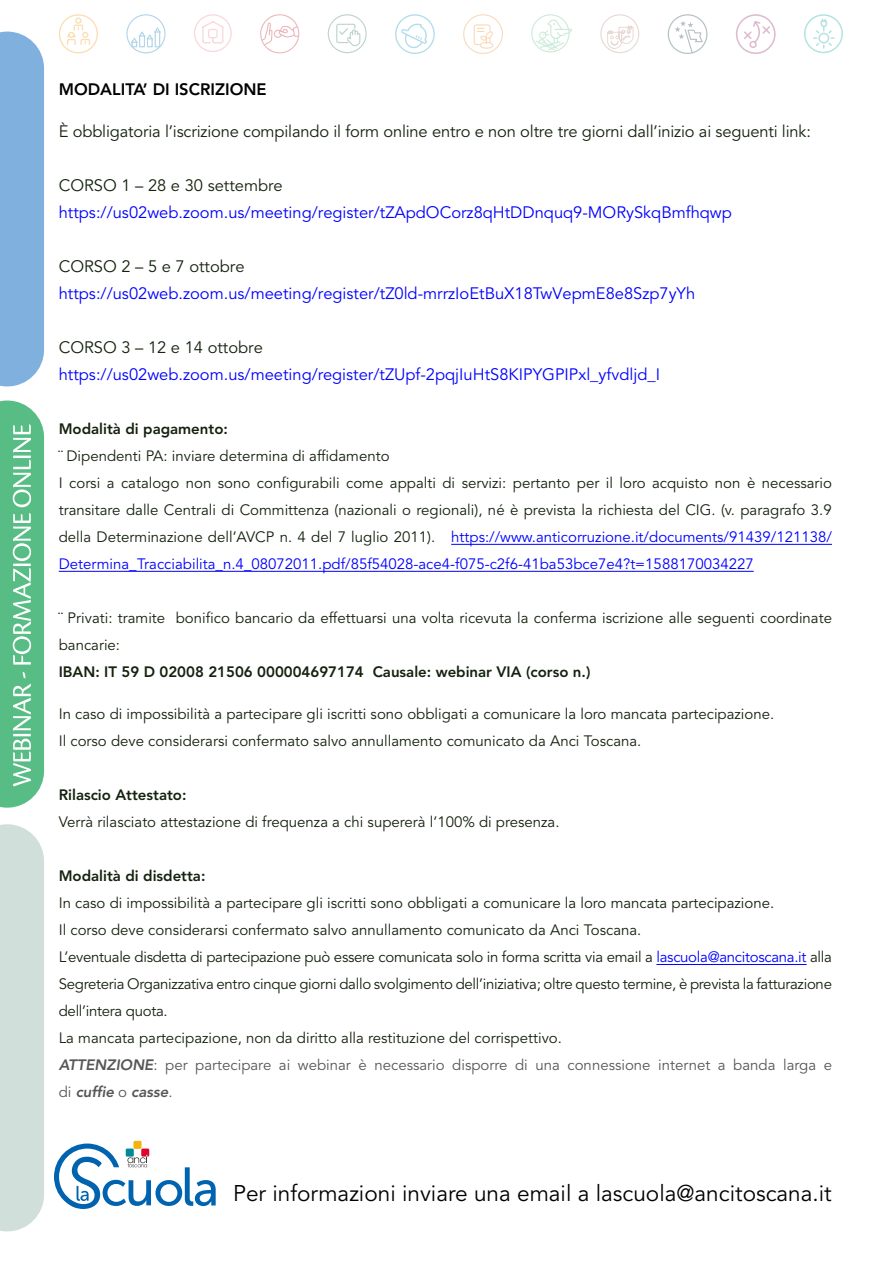
<style>
.page{position:relative;width:893px;height:1263px;background:#fff}
.page>*{position:absolute;margin:0;border:0;box-sizing:border-box;transform-origin:0 0}
.t1{font:22.65px "Avenir LT Std";color:#000}
.t2{font:16.5px "Avenir LT Std";color:#00f}
.t3{font:16.5px "Avenir LT Std";letter-spacing:-.01em;color:#14220e}
.t4{font:800 16.5px "Avenir LT Std";color:#000}
.t5{font:15px/27px "Avenir LT Std";color:#14220e}
.t6{font:800 15px "Avenir LT Std";color:#14220e}
.s1{color:#00f}
.s2{font-weight:800;font-style:italic;color:#575757}
.s3{color:#575757}
</style>
<div class="page">
<div style="left:0;top:32px;width:44px;height:354px;background:#80b0de"></div>
<div style="left:0;top:824px;width:44px;height:407px;background:#d1dfdb"></div>
<svg style="left:0;top:400px;width:44px;height:408px;background:#6cc594"></svg>
<svg style="left:463px;top:14px;width:40px;height:40px"></svg>
<svg style="left:328px;top:14px;width:39px;height:39px"></svg>
<svg style="left:736px;top:14px;width:40px;height:40px"></svg>
<svg style="left:395px;top:14px;width:40px;height:40px"></svg>
<svg style="left:668px;top:14px;width:39px;height:40px"></svg>
<svg style="left:531px;top:14px;width:41px;height:38px"></svg>
<svg style="left:804px;top:14px;width:39px;height:39px"></svg>
<svg style="left:600px;top:14px;width:39px;height:39px"></svg>
<svg style="left:126px;top:14px;width:40px;height:39px"></svg>
<svg style="left:194px;top:14px;width:38px;height:38px"></svg>
<svg style="left:260px;top:14px;width:39px;height:39px"></svg>
<svg style="left:59px;top:14px;width:39px;height:39px"></svg>
<hr style="left:656px;top:964px;width:151px;height:1px;background:#00f">
<hr style="left:59px;top:571px;width:695px;height:1px;background:#00f">
<hr style="left:451px;top:544px;width:381px;height:1px;background:#00f">
<div style="left:133px;top:1141px;width:9px;height:8px;background:#f8b20e"></div>
<svg style="left:54px;top:1143px;width:162px;height:66px"></svg>
<p class="t4" style="left:59px;top:79px;width:209px">MODALITA’ DI ISCRIZIONE</p>
<p class="t3" style="left:59px;top:121px;width:754px">È obbligatoria l’iscrizione compilando il form online entro e non oltre tre giorni dall’inizio ai seguenti link:</p>
<p class="t3" style="left:59px;top:175px;width:226px">CORSO 1 – 28 e 30 settembre</p>
<p class="t2" style="left:59px;top:202px;width:675px">https://us02web.zoom.us/meeting/register/tZApdOCorz8qHtDDnquq9-MORySkqBmfhqwp</p>
<p class="t3" style="left:59px;top:256px;width:187px">CORSO 2 – 5 e 7 ottobre</p>
<p class="t2" style="left:59px;top:283px;width:638px">https://us02web.zoom.us/meeting/register/tZ0ld-mrrzIoEtBuX18TwVepmE8e8Szp7yYh</p>
<p class="t3" style="left:59px;top:337px;width:206px">CORSO 3 – 12 e 14 ottobre</p>
<p class="t2" style="left:59px;top:364px;width:603px">https://us02web.zoom.us/meeting/register/tZUpf-2pqjIuHtS8KIPYGPIPxl_yfvdljd_I</p>
<p class="t6" style="left:59px;top:420px;width:171px">Modalità di pagamento:</p>
<p class="t5" style="left:59px;top:443px;width:775px">¨ Dipendenti PA: inviare determina di affidamento<br>I corsi a catalogo non sono configurabili come appalti di servizi: pertanto per il loro acquisto non è necessario transitare dalle Centrali di Committenza (nazionali o regionali), né è prevista la richiesta del CIG. (v. paragrafo 3.9 della Determinazione dell’AVCP n. 4 del 7 luglio 2011). <span class="s1">https://www.anticorruzione.it/documents/91439/121138/ Determina_Tracciabilita_n.4_08072011.pdf/85f54028-ace4-f075-c2f6-41ba53bce7e4?t=1588170034227</span></p>
<p class="t5" style="left:59px;top:604px;width:775px">¨ Privati: tramite bonifico bancario da effettuarsi una volta ricevuta la conferma iscrizione alle seguenti coordinate bancarie:</p>
<p class="t6" style="left:59px;top:663px;width:533px">IBAN: IT 59 D 02008 21506 000004697174 Causale: webinar VIA (corso n.)</p>
<p class="t5" style="left:59px;top:700px;width:717px">In caso di impossibilità a partecipare gli iscritti sono obbligati a comunicare la loro mancata partecipazione.<br>Il corso deve considerarsi confermato salvo annullamento comunicato da Anci Toscana.</p>
<p class="t6" style="left:59px;top:786px;width:129px">Rilascio Attestato:</p>
<p class="t5" style="left:59px;top:808px;width:502px">Verrà rilasciato attestazione di frequenza a chi supererà l’100% di presenza.</p>
<p class="t6" style="left:59px;top:867px;width:148px">Modalità di disdetta:</p>
<p class="t5" style="left:59px;top:890px;width:775px">In caso di impossibilità a partecipare gli iscritti sono obbligati a comunicare la loro mancata partecipazione.<br>Il corso deve considerarsi confermato salvo annullamento comunicato da Anci Toscana.<br>L’eventuale disdetta di partecipazione può essere comunicata solo in forma scritta via email a <span class="s1">lascuola@ancitoscana.it</span> alla Segreteria Organizzativa entro cinque giorni dallo svolgimento dell’iniziativa; oltre questo termine, è prevista la fatturazione dell’intera quota.<br>La mancata partecipazione, non da diritto alla restituzione del corrispettivo.<br><span class="s2">ATTENZIONE</span><span class="s3">: per partecipare ai webinar è necessario disporre di una connessione internet a banda larga e di</span> <span class="s2">cuffie</span> <span class="s3">o</span> <span class="s2">casse</span><span class="s3">.</span></p>
<h1 class="t1" style="left:233px;top:1180px;width:600px">Per informazioni inviare una email a lascuola@ancitoscana.it</h1>
</div>
